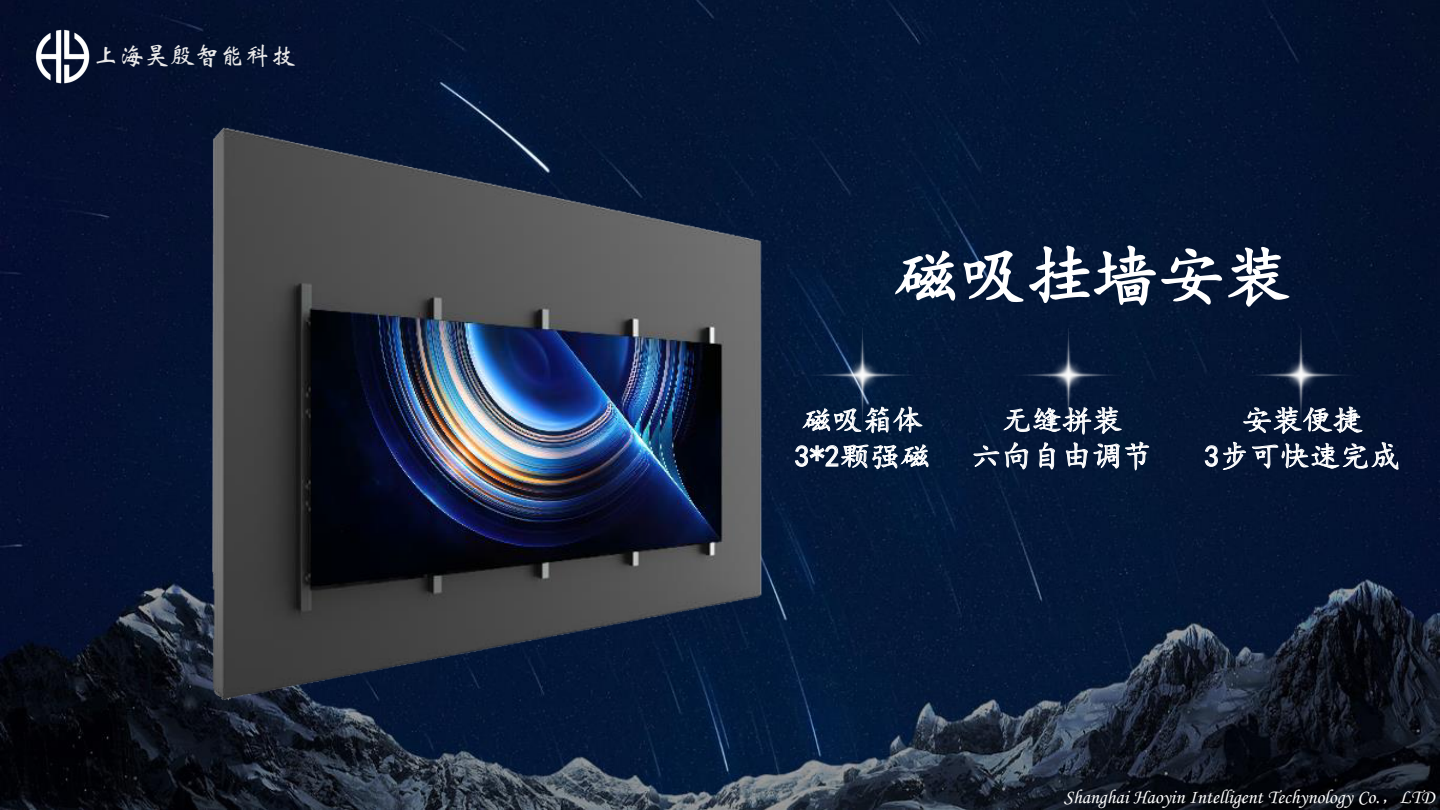
<style>
.page{position:relative;width:1440px;height:810px;background:#fff}
.page>*{position:absolute;margin:0;border:0;box-sizing:border-box;transform-origin:0 0}
.t1{font:66px "Kai Ti";color:#fff}
.t2{font:30px/36px "Kai Ti";letter-spacing:.005em;color:#fff;text-align:center}
.t3{font:25.35px "ST Xinwei";color:#e9e8e8}
.t4{font:19.65px "ST Liti";color:#fff}
</style>
<div class="page">
<img style="left:0;top:0;width:1440px;height:810px">
<img style="left:159px;top:120px;width:649px;height:607px">
<svg style="left:893px;top:244px;width:396px;height:65px;background:#3d4c64"></svg>
<svg style="left:795px;top:444px;width:134px;height:26px;background:#546378"></svg>
<svg style="left:973px;top:406px;width:176px;height:64px;background:#2e3f58"></svg>
<svg style="left:1204px;top:441px;width:195px;height:29px;background:#3f4b63"></svg>
<img style="left:796px;top:317px;width:135px;height:129px">
<img style="left:1002px;top:317px;width:134px;height:129px">
<img style="left:1235px;top:317px;width:134px;height:129px">
<img style="left:2px;top:2px;width:120px;height:117px">
<p class="t3" style="left:93px;top:43px;width:204px">上海昊殷智能科技</p>
<h1 class="t1" style="left:894px;top:243px;width:398px">磁吸挂墙安装</h1>
<h2 class="t2" style="left:794px;top:403px;width:138px;text-align:left">磁吸箱体<br>3*2颗强磁</h2>
<h2 class="t2" style="left:971px;top:403px;width:182px">无缝拼装<br>六向自由调节</h2>
<h2 class="t2" style="left:1204px;top:403px;width:198px">安装便捷<br>3步可快速完成</h2>
<p class="t4" style="left:1064px;top:787px;width:372px">Shanghai Haoyin Intelligent Techynology Co.，LTD</p>
</div>
